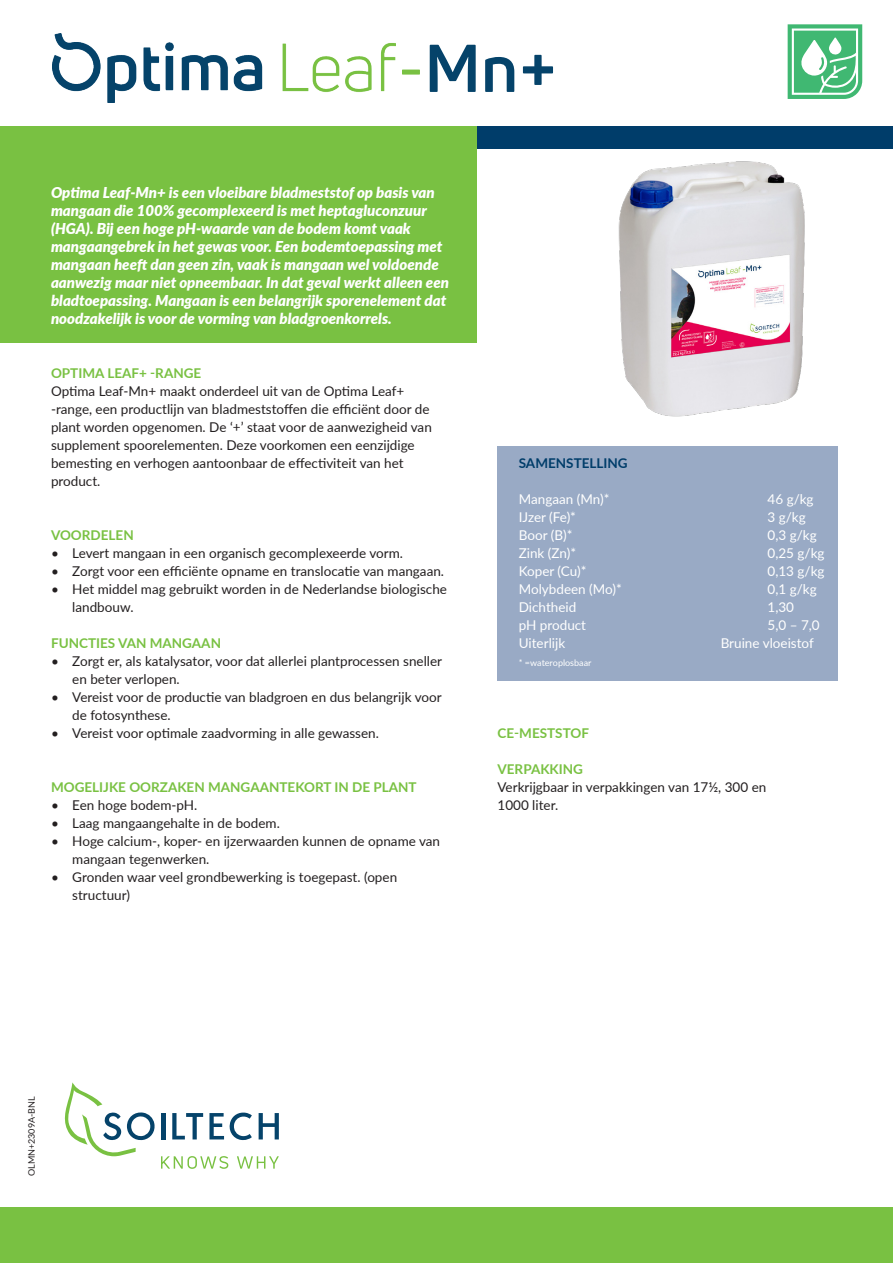
<style>
.page{position:relative;width:893px;height:1263px;background:#fff}
.page>*{position:absolute;margin:0;border:0;box-sizing:border-box;transform-origin:0 0}
.FOP_Product_Title{font:700 66px "Uni Neue";color:#05436a}
.t1{font:italic 900 15px/18px "Lato";color:#fff}
.t2{font:13.5px/18px "Lato";color:#231f20}
.t3{font:13.5px "Lato";color:#fff}
.t4{font:700 13.5px "Lato";color:#79c142}
.t5{font:700 13.5px "Lato";color:#003d6a}
.t6{font:9px "Lato";color:#fff}
.t7{font:9px "Lato";color:#231f20}
.s1{font-weight:400;color:#79c142}
.s2{font-weight:700;color:#79c142}
</style>
<div class="page">
<div style="left:497px;top:446px;width:341px;height:235px;background:#99aac5"></div>
<div style="left:0;top:1208px;width:893px;height:55px;background:#79c142"></div>
<div style="left:0;top:126px;width:893px;height:23px;background:#003d6a"></div>
<div style="left:0;top:149px;width:476px;height:193px;background:#79c142"></div>
<div style="left:0;top:126px;width:476px;height:23px;background:#79c142"></div>
<svg style="left:64px;top:1082px;width:215px;height:87px"></svg>
<img style="left:52px;top:33px;width:343px;height:69px">
<img style="left:618px;top:161px;width:187px;height:256px">
<svg style="left:787px;top:24px;width:76px;height:75px"></svg>
<p class="FOP_Product_Title" style="left:398px;top:27px;width:162px"><span class="s1">-</span>Mn+</p>
<p class="t1" style="left:51px;top:183px;width:399px">Optima Leaf-Mn+ is een vloeibare bladmeststof op basis van mangaan die 100% gecomplexeerd is met heptagluconzuur (HGA). Bij een hoge pH-waarde van de bodem komt vaak mangaangebrek in het gewas voor. Een bodemtoepassing met mangaan heeft dan geen zin, vaak is mangaan wel voldoende aanwezig maar niet opneembaar. In dat geval werkt alleen een bladtoepassing. Mangaan is een belangrijk sporenelement dat noodzakelijk is voor de vorming van bladgroenkorrels.</p>
<p class="t2" style="left:51px;top:364px;width:382px"><span class="s2">OPTIMA LEAF+ -RANGE<br></span>Optima Leaf-Mn+ maakt onderdeel uit van de Optima Leaf+ -range, een productlijn van bladmeststoffen die efficiënt door de plant worden opgenomen. De ‘+’ staat voor de aanwezigheid van supplement spoorelementen. Deze voorkomen een eenzijdige bemesting en verhogen aantoonbaar de effectiviteit van het product.</p>
<p class="t4" style="left:51px;top:525px;width:84px">VOORDELEN</p>
<p class="t2" style="left:51px;top:544px;width:353px">• Levert mangaan in een organisch gecomplexeerde vorm.</p>
<p class="t2" style="left:51px;top:562px;width:395px">• Zorgt voor een efficiënte opname en translocatie van mangaan.</p>
<p class="t2" style="left:72px;top:580px;width:376px;text-indent:-21px">• Het middel mag gebruikt worden in de Nederlandse biologische landbouw.</p>
<p class="t4" style="left:51px;top:633px;width:172px">FUNCTIES VAN MANGAAN</p>
<p class="t2" style="left:72px;top:652px;width:371px;text-indent:-21px">• Zorgt er, als katalysator, voor dat allerlei plantprocessen sneller en beter verlopen.</p>
<p class="t2" style="left:72px;top:688px;width:371px;text-indent:-21px">• Vereist voor de productie van bladgroen en dus belangrijk voor de fotosynthese.</p>
<p class="t2" style="left:51px;top:724px;width:329px">• Vereist voor optimale zaadvorming in alle gewassen.</p>
<p class="t4" style="left:51px;top:777px;width:367px">MOGELIJKE OORZAKEN MANGAANTEKORT IN DE PLANT</p>
<p class="t2" style="left:51px;top:796px;width:148px">• Een hoge bodem-pH.</p>
<p class="t2" style="left:51px;top:814px;width:230px">• Laag mangaangehalte in de bodem.</p>
<p class="t2" style="left:72px;top:832px;width:369px;text-indent:-21px">• Hoge calcium-, koper- en ijzerwaarden kunnen de opname van mangaan tegenwerken.</p>
<p class="t2" style="left:72px;top:868px;width:326px;text-indent:-21px">• Gronden waar veel grondbewerking is toegepast. (open structuur)</p>
<p class="t5" style="left:519px;top:453px;width:110px">SAMENSTELLING</p>
<p class="t3" style="left:519px;top:489px;width:92px">Mangaan (Mn)*</p>
<p class="t3" style="left:767px;top:489px;width:48px">46 g/kg</p>
<p class="t3" style="left:519px;top:507px;width:59px">IJzer (Fe)*</p>
<p class="t3" style="left:767px;top:507px;width:40px">3 g/kg</p>
<p class="t3" style="left:519px;top:525px;width:55px">Boor (B)*</p>
<p class="t3" style="left:767px;top:525px;width:51px">0,3 g/kg</p>
<p class="t3" style="left:519px;top:543px;width:59px">Zink (Zn)*</p>
<p class="t3" style="left:767px;top:543px;width:59px">0,25 g/kg</p>
<p class="t3" style="left:519px;top:561px;width:69px">Koper (Cu)*</p>
<p class="t3" style="left:767px;top:561px;width:59px">0,13 g/kg</p>
<p class="t3" style="left:519px;top:579px;width:105px">Molybdeen (Mo)*</p>
<p class="t3" style="left:767px;top:579px;width:51px">0,1 g/kg</p>
<p class="t3" style="left:519px;top:597px;width:59px">Dichtheid</p>
<p class="t3" style="left:767px;top:597px;width:28px">1,30</p>
<p class="t3" style="left:519px;top:615px;width:69px">pH product</p>
<p class="t3" style="left:767px;top:615px;width:54px">5,0 – 7,0</p>
<p class="t3" style="left:519px;top:633px;width:48px">Uiterlijk</p>
<p class="t3" style="left:721px;top:633px;width:95px">Bruine vloeistof</p>
<p class="t6" style="left:519px;top:656px;width:74px">* =wateroplosbaar</p>
<p class="t4" style="left:497px;top:723px;width:93px">CE-MESTSTOF</p>
<p class="t4" style="left:497px;top:759px;width:87px">VERPAKKING</p>
<p class="t2" style="left:497px;top:778px;width:270px">Verkrijgbaar in verpakkingen van 17½, 300 en</p>
<p class="t2" style="left:497px;top:796px;width:62px">1000 liter.</p>
<p class="t7" style="left:25px;top:1176px;width:81px;rotate:-90deg">OLMN+2309A-BNL</p>
</div>
